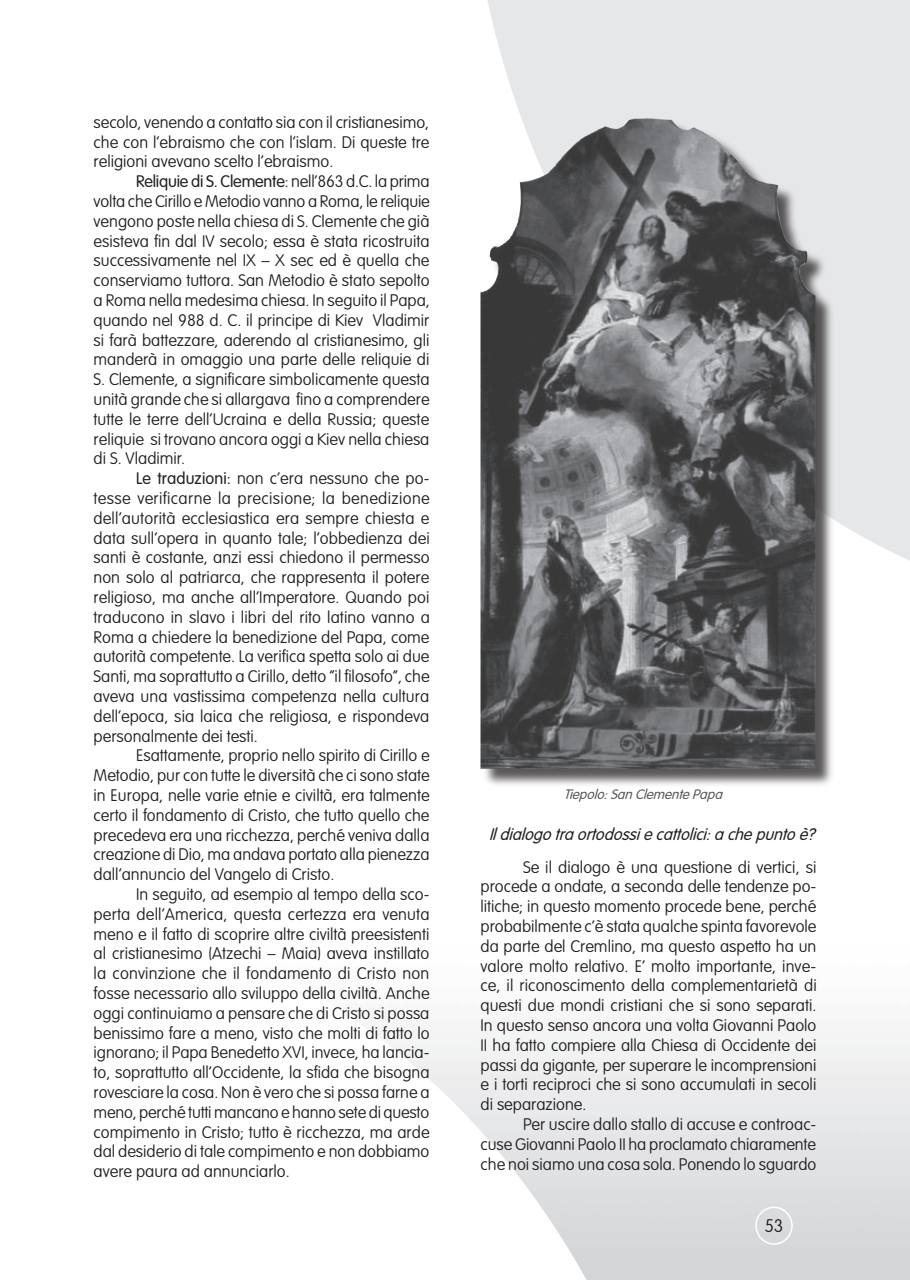
<style>
.page{position:relative;width:910px;height:1280px;background:#fff}
.page>*{position:absolute;margin:0;border:0;box-sizing:border-box;transform-origin:0 0}
.t1{font:100 18px "VAG Rounded";color:#231f20}
.t2{font:100 16.5px/19.8px "VAG Rounded";color:#231f20;text-align:justify}
.t3{font:italic 300 16.5px "VAG Rounded";color:#231f20}
.t4{font:italic 300 13.5px "VAG Rounded";color:#57585a}
.s1{font-weight:300}
</style>
<div class="page">
<div style="left:487px;top:0;width:423px;height:561px;background:#e6e7e9"></div>
<svg style="left:299px;top:983px;width:401px;height:297px"></svg>
<div style="left:755px;top:1206px;width:38px;height:39px;border:2px solid #fff;border-radius:50%"></div>
<div style="left:481px;top:120px;width:354px;height:669px;background:#231f20;opacity:.75"></div>
<img style="left:480px;top:117px;width:335px;height:652px">
<p class="t2" style="left:94px;top:112px;width:337px">secolo, venendo a contatto sia con il cristianesimo, che con l’ebraismo che con l’islam. Di queste tre religioni avevano scelto l’ebraismo.</p>
<p class="t2" style="left:94px;top:171px;width:338px;text-indent:43px"><span class="s1">Reliquie di S. Clemente</span>: nell’863 d.C. la prima volta che Cirillo e Metodio vanno a Roma, le reliquie vengono poste nella chiesa di S. Clemente che già esisteva fin dal IV secolo; essa è stata ricostruita successivamente nel IX – X sec ed è quella che conserviamo tuttora. San Metodio è stato sepolto a Roma nella medesima chiesa. In seguito il Papa, quando nel 988 d. C. il principe di Kiev Vladimir si farà battezzare, aderendo al cristianesimo, gli manderà in omaggio una parte delle reliquie di S. Clemente, a significare simbolicamente questa unità grande che si allargava fino a comprendere tutte le terre dell’Ucraina e della Russia; queste reliquie si trovano ancora oggi a Kiev nella chiesa di S. Vladimir.</p>
<p class="t2" style="left:94px;top:468px;width:338px;text-indent:43px"><span class="s1">Le traduzioni:</span> non c’era nessuno che po&shy;tesse verificarne la precisione; la benedizione dell’autorità ecclesiastica era sempre chiesta e data sull’opera in quanto tale; l’obbedienza dei santi è costante, anzi essi chiedono il permesso non solo al patriarca, che rappresenta il potere religioso, ma anche all’Imperatore. Quando poi traducono in slavo i libri del rito latino vanno a Roma a chiedere la benedizione del Papa, come autorità competente. La verifica spetta solo ai due Santi, ma soprattutto a Cirillo, detto “il filosofo”, che aveva una vastissima competenza nella cultura dell’epoca, sia laica che religiosa, e rispondeva personalmente dei testi.</p>
<p class="t2" style="left:94px;top:746px;width:338px;text-indent:43px">Esattamente, proprio nello spirito di Cirillo e Metodio, pur con tutte le diversità che ci sono state in Europa, nelle varie etnie e civiltà, era talmente certo il fondamento di Cristo, che tutto quello che precedeva era una ricchezza, perché veniva dalla creazione di Dio, ma andava portato alla pienezza dall’annuncio del Vangelo di Cristo.</p>
<p class="t2" style="left:94px;top:884px;width:338px;text-indent:43px">In seguito, ad esempio al tempo della sco&shy;perta dell’America, questa certezza era venuta meno e il fatto di scoprire altre civiltà preesistenti al cristianesimo (Atzechi – Maia) aveva instillato la convinzione che il fondamento di Cristo non fosse necessario allo sviluppo della civiltà. Anche oggi continuiamo a pensare che di Cristo si possa benissimo fare a meno, visto che molti di fatto lo ignorano; il Papa Benedetto XVI, invece, ha lancia&shy;to, soprattutto all’Occidente, la sfida che bisogna rovesciare la cosa. Non è vero che si possa farne a meno, perché tutti mancano e hanno sete di questo compimento in Cristo; tutto è ricchezza, ma arde dal desiderio di tale compimento e non dobbiamo avere paura ad annunciarlo.</p>
<p class="t4" style="left:564px;top:787px;width:164px">Tiepolo:SanClementePapa</p>
<p class="t3" style="left:489px;top:825px;width:332px">Ildialogotraortodossiecattolici:achepuntoè?</p>
<p class="t2" style="left:480px;top:857px;width:338px;text-indent:43px">Se il dialogo è una questione di vertici, si procede a ondate, a seconda delle tendenze po&shy;litiche; in questo momento procede bene, perché probabilmente c’è stata qualche spinta favorevole da parte del Cremlino, ma questo aspetto ha un valore molto relativo. E’ molto importante, inve&shy;ce, il riconoscimento della complementarietà di questi due mondi cristiani che si sono separati.<br>In questo senso ancora una volta Giovanni Paolo II ha fatto compiere alla Chiesa di Occidente dei passi da gigante, per superare le incomprensioni e i torti reciproci che si sono accumulati in secoli di separazione.</p>
<p class="t2" style="left:480px;top:1114px;width:337px;text-indent:43px">Per uscire dallo stallo di accuse e controac&shy;cuse Giovanni Paolo II ha proclamato chiaramente che noi siamo una cosa sola. Ponendo lo sguardo</p>
<p class="t1" style="left:764px;top:1216px;width:21px">53</p>
</div>
